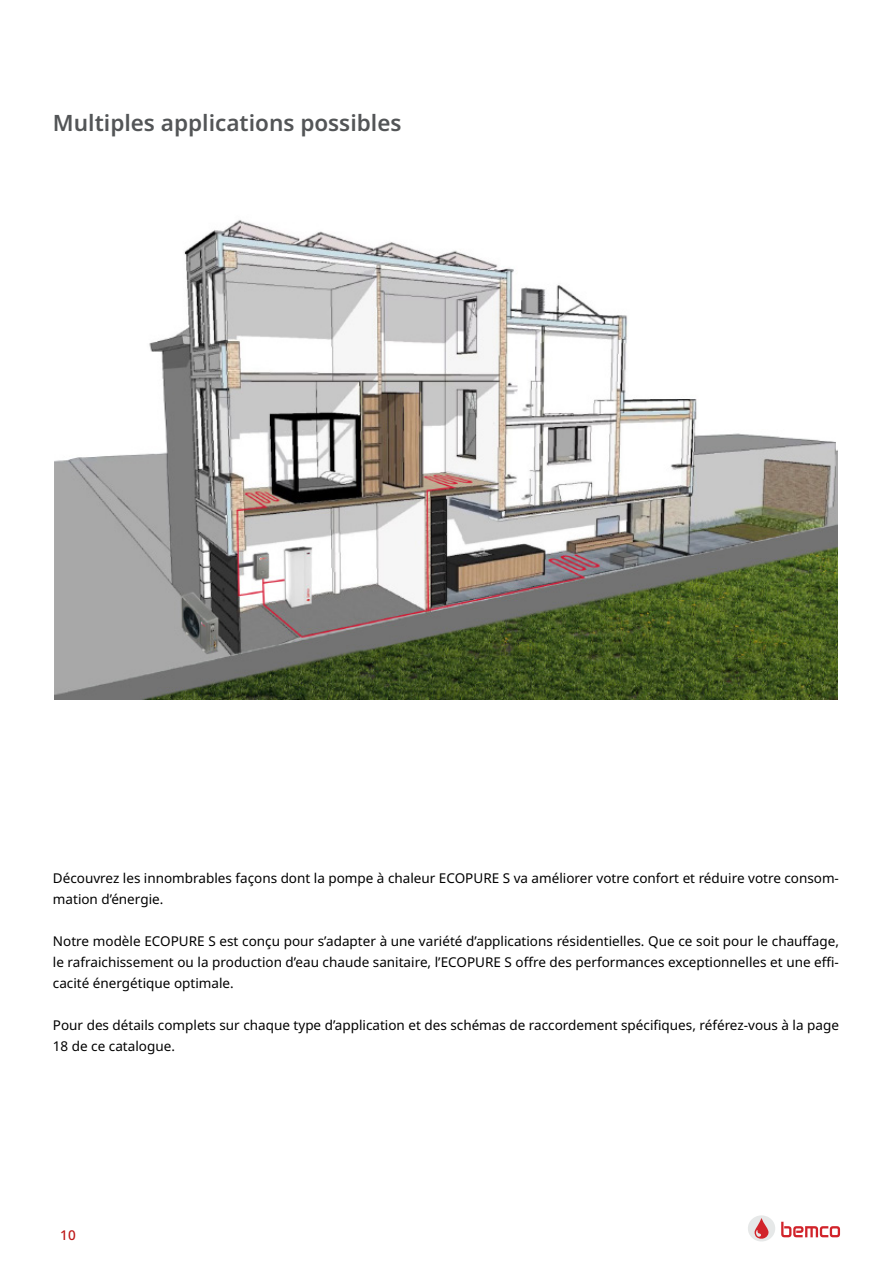
<style>
.page{position:relative;width:893px;height:1263px;background:#fff}
.page>*{position:absolute;margin:0;border:0;box-sizing:border-box;transform-origin:0 0}
.t1{font:600 22.5px "Noto Sans";color:#535557}
.t2{font:13.5px/21px "Noto Sans";color:#000}
.t3{font:500 13.5px "Noto Sans";color:#be1818}
</style>
<div class="page">
<svg style="left:748px;top:1215px;width:92px;height:27px"></svg>
<img style="left:54px;top:220px;width:783px;height:479px">
<p class="t1" style="left:53px;top:107px;width:350px">Multiples applications possibles</p>
<p class="t2" style="left:53px;top:868px;width:787px">Découvrez les innombrables façons dont la pompe à chaleur ECOPURE S va améliorer votre confort et réduire votre consom&shy;mation d’énergie.</p>
<p class="t2" style="left:53px;top:931px;width:787px;text-align:justify">Notre modèle ECOPURE S est conçu pour s’adapter à une variété d’applications résidentielles. Que ce soit pour le chauffage, le rafraichissement ou la production d’eau chaude sanitaire, l’ECOPURE S offre des performances exceptionnelles et une effi&shy;cacité énergétique optimale.</p>
<p class="t2" style="left:53px;top:1015px;width:787px">Pour des détails complets sur chaque type d’application et des schémas de raccordement spécifiques, référez-vous à la page<br>18 de ce catalogue.</p>
<p class="t3" style="left:60px;top:1225px;width:17px">10</p>
</div>
